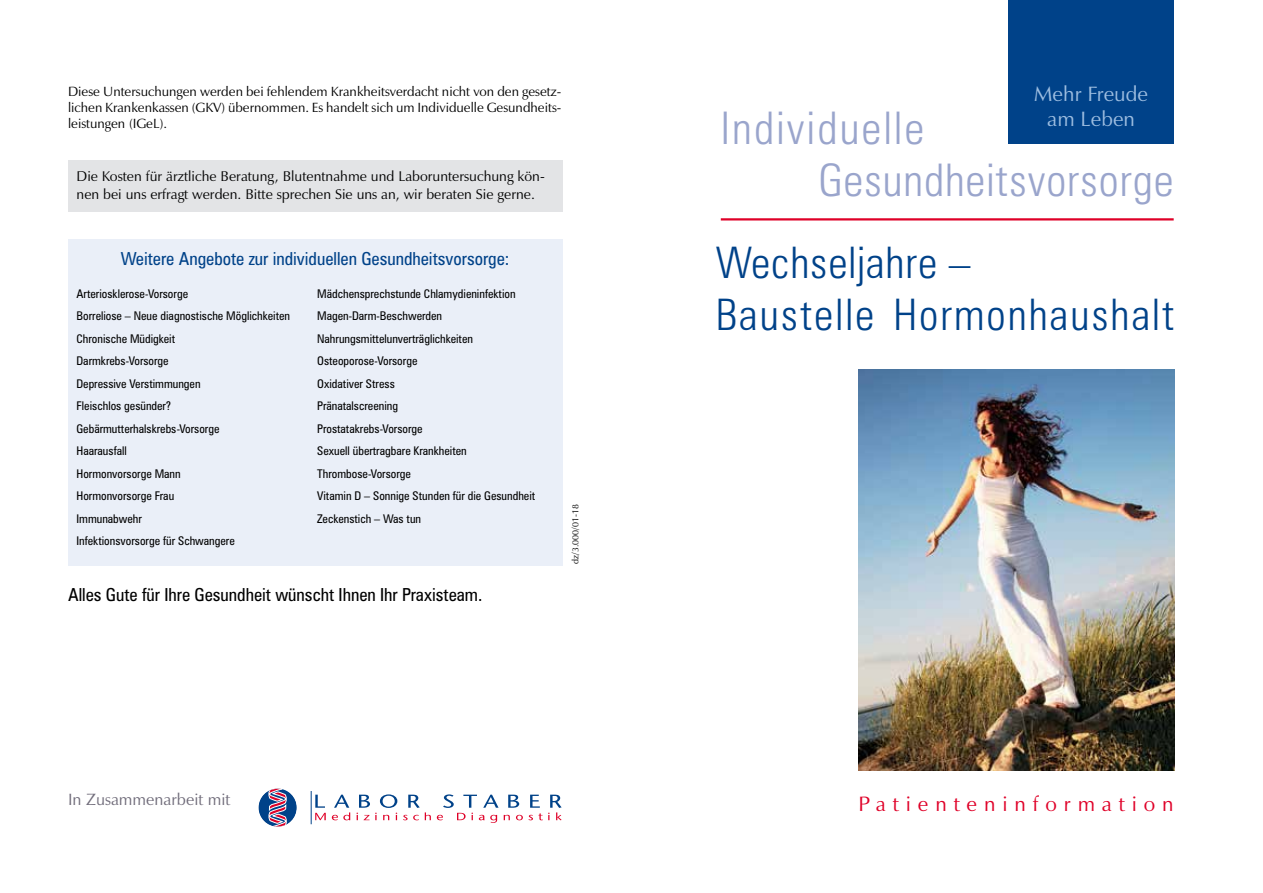
<style>
.page{position:relative;width:1263px;height:893px;background:#fff}
.page>*{position:absolute;margin:0;border:0;box-sizing:border-box;transform-origin:0 0}
.t1{font:300 condensed 45px/51.9px "Zurich BT";letter-spacing:.02em;color:#9aa5cc}
.t2{font:300 condensed 43.5px/52.2px "Zurich BT";letter-spacing:.045em;color:#004289}
.t3{font:21px "Zapf Humanist 601 BT";letter-spacing:.325em;color:#df0028}
.t4{font:21px/25.2px "Zapf Humanist 601 BT";color:#9dbde0;text-align:center}
.t5{font:condensed 18px "Zurich BT";color:#000}
.t6{font:condensed 18px "Zurich BT";color:#004289}
.t7{font:16.5px "Zapf Humanist 601 BT";color:#706c7a}
.t8{font:14.25px/18px "Zapf Humanist 601 BT";color:#000}
.t9{font:13.5px/16.2px "Zapf Humanist 601 BT";color:#000;text-align:justify}
.t10{font:condensed 12px/22.5px "Zurich BT";color:#000}
.t11{font:9px "Zapf Humanist 601 BT";color:#000}
</style>
<div class="page">
<div style="left:1008px;top:0;width:166px;height:144px;background:#004289"></div>
<hr style="left:721px;top:218px;width:453px;height:2px;background:#df0028">
<svg style="left:258px;top:788px;width:39px;height:39px"></svg>
<hr style="left:311px;top:791px;width:1px;height:33px;background:#004289">
<svg style="left:315px;top:795px;width:11px;height:25px"></svg>
<svg style="left:332px;top:795px;width:18px;height:25px"></svg>
<svg style="left:356px;top:794px;width:41px;height:26px"></svg>
<svg style="left:403px;top:795px;width:28px;height:25px"></svg>
<svg style="left:437px;top:794px;width:61px;height:29px"></svg>
<svg style="left:504px;top:795px;width:58px;height:25px"></svg>
<div style="left:68px;top:161px;width:494px;height:51px;background:#e3e4e6"></div>
<div style="left:68px;top:239px;width:494px;height:327px;background:#eaeff8"></div>
<img style="left:858px;top:369px;width:316px;height:401px">
<p class="t9" style="left:68px;top:83px;width:495px">Diese Untersuchungen werden bei fehlendem Krankheitsverdacht nicht von den gesetz&shy;lichen Krankenkassen (GKV) übernommen. Es handelt sich um Individuelle Gesundheits&shy;leistungen (IGeL).</p>
<p class="t8" style="left:77px;top:167px;width:470px">Die Kosten für ärztliche Beratung, Blutentnahme und Laboruntersuchung kön&shy;nen bei uns erfragt werden. Bitte sprechen Sie uns an, wir beraten Sie gerne.</p>
<h3 class="t6" style="left:121px;top:248px;width:390px">Weitere Angebote zur individuellen Gesundheitsvorsorge:</h3>
<p class="t10" style="left:76px;top:282px;width:215px">Arteriosklerose-Vorsorge<br>Borreliose – Neue diagnostische Möglichkeiten<br>Chronische Müdigkeit<br>Darmkrebs-Vorsorge<br>Depressive Verstimmungen<br>Fleischlos gesünder?<br>Gebärmutterhalskrebs-Vorsorge<br>Haarausfall<br>Hormonvorsorge Mann<br>Hormonvorsorge Frau<br>Immunabwehr<br>Infektionsvorsorge für Schwangere</p>
<p class="t10" style="left:317px;top:282px;width:220px">Mädchensprechstunde Chlamydieninfektion<br>Magen-Darm-Beschwerden<br>Nahrungsmittelunverträglichkeiten<br>Osteoporose-Vorsorge<br>Oxidativer Stress<br>Pränatalscreening<br>Prostatakrebs-Vorsorge<br>Sexuell übertragbare Krankheiten<br>Thrombose-Vorsorge<br>Vitamin D – Sonnige Stunden für die Gesundheit<br>Zeckenstich – Was tun</p>
<h3 class="t5" style="left:68px;top:583px;width:416px">Alles Gute für Ihre Gesundheit wünscht Ihnen Ihr Praxisteam.</h3>
<p class="t11" style="left:570px;top:564px;width:61px;rotate:-90deg">dz/3.000/01-18</p>
<h3 class="t4" style="left:1034px;top:81px;width:115px">Mehr Freude am Leben</h3>
<h1 class="t1" style="left:819px;top:102px;width:357px;text-indent:-98px">Individuelle<br>Gesundheitsvorsorge</h1>
<h2 class="t2" style="left:716px;top:236px;width:460px">Wechseljahre –<br>Baustelle Hormonhaushalt</h2>
<h3 class="t7" style="left:68px;top:789px;width:164px">In Zusammenarbeit mit</h3>
<h3 class="t3" style="left:858px;top:790px;width:317px">Patienteninformation</h3>
</div>
